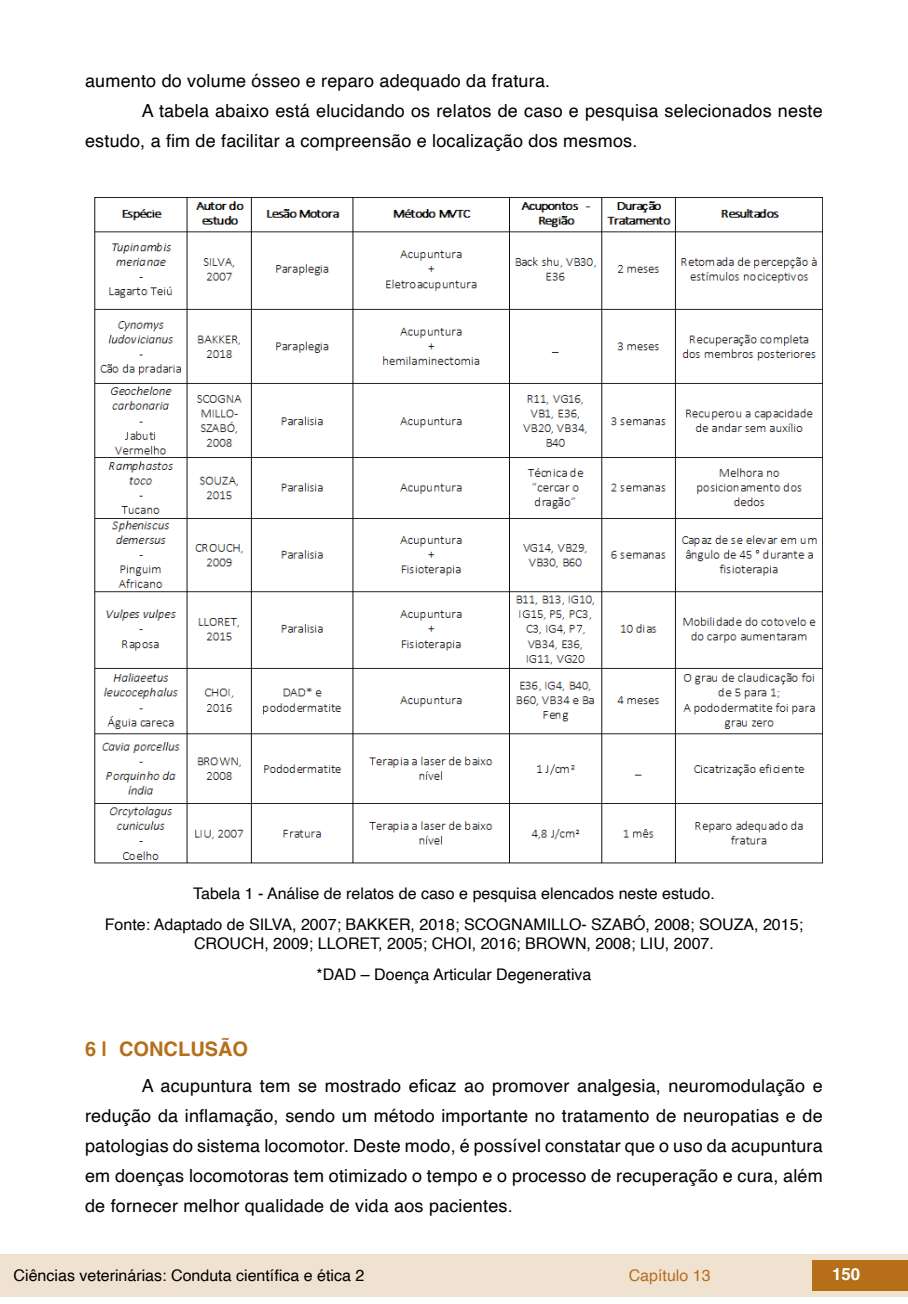
<style>
.page{position:relative;width:908px;height:1304px;background:#fff}
.page>*{position:absolute;margin:0;border:0;box-sizing:border-box;transform-origin:0 0}
.t1{font:700 20px "Helvetica";color:#b66e19}
.t2{font:18px/30px "Helvetica";letter-spacing:.01em;color:#000;text-align:justify}
.t3{font:700 16.8px "Helvetica";color:#fff}
.t4{font:16px/30.6px "Helvetica";color:#000;text-align:center}
.t5{font:16px "Helvetica";color:#b66e19}
</style>
<div class="page">
<div style="left:0;top:1254px;width:906px;height:43px;background:#f0e2d1"></div>
<div style="left:812px;top:1261px;width:95px;height:30px;background:#b66e19"></div>
<img style="left:94px;top:197px;width:728px;height:667px">
<p class="t2" style="left:85px;top:66px;width:466px">aumento do volume ósseo e reparo adequado da fratura.</p>
<p class="t2" style="left:142px;top:96px;width:682px">A tabela abaixo está elucidando os relatos de caso e pesquisa selecionados neste</p>
<p class="t2" style="left:85px;top:126px;width:553px">estudo, a fim de facilitar a compreensão e localização dos mesmos.</p>
<p class="t4" style="left:105px;top:879px;width:699px">Tabela 1 - Análise de relatos de caso e pesquisa elencados neste estudo.<br>Fonte: Adaptado de SILVA, 2007; BAKKER, 2018; SCOGNAMILLO- SZABÓ, 2008; SOUZA, 2015;</p>
<p class="t4" style="left:194px;top:929px;width:521px">CROUCH, 2009; LLORET, 2005; CHOI, 2016; BROWN, 2008; LIU, 2007. *DAD – Doença Articular Degenerativa</p>
<p class="t1" style="left:85px;top:1037px;width:164px">6 | CONCLUSÃO</p>
<p class="t2" style="left:85px;top:1071px;width:738px;text-indent:57px">A acupuntura tem se mostrado eficaz ao promover analgesia, neuromodulação e redução da inflamação, sendo um método importante no tratamento de neuropatias e de patologias do sistema locomotor. Deste modo, é possível constatar que o uso da acupuntura em doenças locomotoras tem otimizado o tempo e o processo de recuperação e cura, além de fornecer melhor qualidade de vida aos pacientes.</p>
<p class="t4" style="left:14px;top:1260px;width:352px">Ciências veterinárias: Conduta científica e ética 2</p>
<p class="t5" style="left:628px;top:1263px;width:83px">Capítulo 13</p>
<p class="t3" style="left:831px;top:1264px;width:30px">150</p>
</div>
